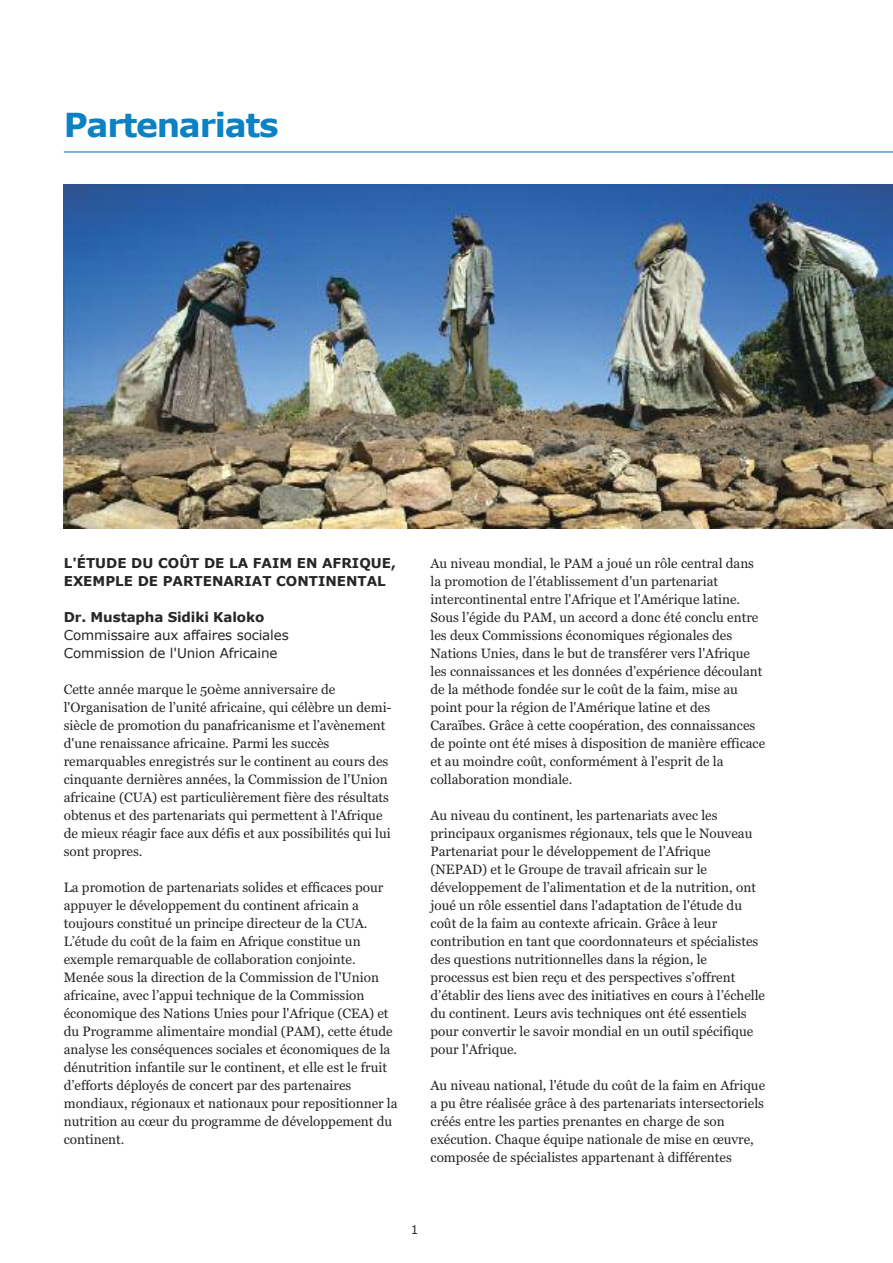
<style>
.page{position:relative;width:893px;height:1263px;background:#fff}
.page>*{position:absolute;margin:0;border:0;box-sizing:border-box;transform-origin:0 0}
.t1{font:700 33px "Verdana";letter-spacing:-.04em;color:#0c82c2}
.t2{font:13.5px/18px "Georgia";color:#272627}
.t3{font:700 13.5px/18px "Verdana";color:#272627}
.t4{font:13.5px/18px "Verdana";letter-spacing:-.01em;color:#272627}
.t5{font:12px "Verdana";color:#272627}
</style>
<div class="page">
<hr style="left:64px;top:151px;width:829px;height:2px;background:#0c82c2">
<img style="left:64px;top:184px;width:829px;height:345px">
<h1 class="t1" style="left:64px;top:104px;width:216px">Partenariats</h1>
<p class="t3" style="left:64px;top:553px;width:334px">L'ÉTUDE DU COÛT DE LA FAIM EN AFRIQUE,<br>EXEMPLE DE PARTENARIAT CONTINENTAL</p>
<p class="t3" style="left:64px;top:607px;width:202px">Dr. Mustapha Sidiki Kaloko</p>
<p class="t4" style="left:64px;top:625px;width:226px">Commissaire aux affaires sociales<br>Commission de l'Union Africaine</p>
<p class="t2" style="left:64px;top:680px;width:329px">Cette année marque le 50ème anniversaire de l'Organisation de l’unité africaine, qui célèbre un demi&shy;siècle de promotion du panafricanisme et l’avènement d'une renaissance africaine. Parmi les succès remarquables enregistrés sur le continent au cours des cinquante dernières années, la Commission de l'Union africaine (CUA) est particulièrement fière des résultats obtenus et des partenariats qui permettent à l'Afrique de mieux réagir face aux défis et aux possibilités qui lui sont propres.</p>
<p class="t2" style="left:64px;top:878px;width:335px">La promotion de partenariats solides et efficaces pour appuyer le développement du continent africain a toujours constitué un principe directeur de la CUA.<br>L’étude du coût de la faim en Afrique constitue un exemple remarquable de collaboration conjointe.<br>Menée sous la direction de la Commission de l'Union africaine, avec l’appui technique de la Commission économique des Nations Unies pour l'Afrique (CEA) et du Programme alimentaire mondial (PAM), cette étude analyse les conséquences sociales et économiques de la dénutrition infantile sur le continent, et elle est le fruit d’efforts déployés de concert par des partenaires mondiaux, régionaux et nationaux pour repositionner la nutrition au cœur du programme de développement du continent.</p>
<p class="t2" style="left:431px;top:554px;width:336px">Au niveau mondial, le PAM a joué un rôle central dans la promotion de l’établissement d'un partenariat intercontinental entre l'Afrique et l'Amérique latine.<br>Sous l’égide du PAM, un accord a donc été conclu entre les deux Commissions économiques régionales des Nations Unies, dans le but de transférer vers l'Afrique les connaissances et les données d’expérience découlant de la méthode fondée sur le coût de la faim, mise au point pour la région de l'Amérique latine et des Caraïbes. Grâce à cette coopération, des connaissances de pointe ont été mises à disposition de manière efficace et au moindre coût, conformément à l'esprit de la collaboration mondiale.</p>
<p class="t2" style="left:431px;top:806px;width:336px">Au niveau du continent, les partenariats avec les principaux organismes régionaux, tels que le Nouveau Partenariat pour le développement de l’Afrique (NEPAD) et le Groupe de travail africain sur le développement de l’alimentation et de la nutrition, ont joué un rôle essentiel dans l'adaptation de l'étude du coût de la faim au contexte africain. Grâce à leur contribution en tant que coordonnateurs et spécialistes des questions nutritionnelles dans la région, le processus est bien reçu et des perspectives s’offrent d’établir des liens avec des initiatives en cours à l’échelle du continent. Leurs avis techniques ont été essentiels pour convertir le savoir mondial en un outil spécifique pour l'Afrique.</p>
<p class="t2" style="left:431px;top:1076px;width:336px">Au niveau national, l'étude du coût de la faim en Afrique a pu être réalisée grâce à des partenariats intersectoriels créés entre les parties prenantes en charge de son exécution. Chaque équipe nationale de mise en œuvre, composée de spécialistes appartenant à différentes</p>
<p class="t5" style="left:411px;top:1222px;width:9px">1</p>
</div>
